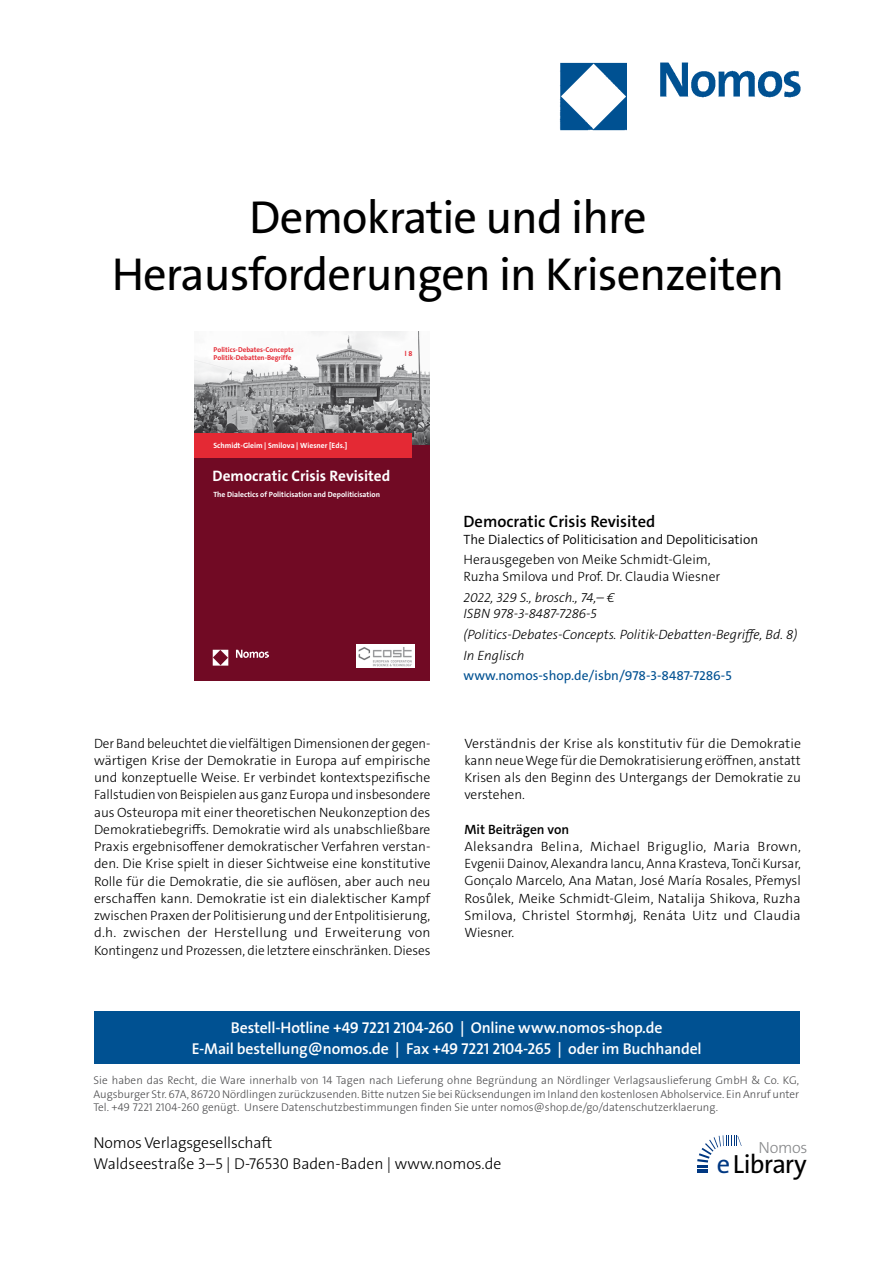
<style>
.page{position:relative;width:893px;height:1263px;background:#fff}
.page>*{position:absolute;margin:0;border:0;box-sizing:border-box;transform-origin:0 0}
._000_Headline{font:46.5px/57px "The Sans Os F";letter-spacing:-.02em;color:#000;text-align:center}
.t1{font:26.4px "The Sans Os F";letter-spacing:-.03em;color:#000}
._001_Buchtitel{font:600 16.5px "The Sans C5";color:#000}
.t2{font:300 16.2px "The Sans Os F";letter-spacing:-.02em;color:#87888a}
.t3{font:600 15.75px/21px "The Sans Os F";letter-spacing:-.01em;color:#fff;text-align:center}
.t4{font:300 15.75px/21px "The Sans Os F";color:#000}
.t5{font:700 15.15px "The Sans C5";color:#fff}
._005_Fließtext{font:300 13.5px/17.2px "The Sans C5";color:#000;text-align:justify}
._004_Bibilo{font:italic 300 13.5px/16.5px "The Sans C5";color:#000}
._003_Autor{font:300 13.5px/16.5px "The Sans C5";color:#000}
._002_Untertitel{font:300 13.5px "The Sans C5";color:#000}
.www_link{font:13.5px "The Sans C5";color:#005192}
._005_Fließtext-2{font:600 13.5px "The Sans C5";color:#000}
.t6{font:300 11.25px/13.5px "The Sans Os F";color:#4b4b4d;text-align:justify}
.t7{font:700 7.65px "The Sans C5";color:#fff}
.t8{font:700 7.05px "The Sans C5";color:#e42934}
.s1{color:#003882}
</style>
<div class="page">
<img style="left:559px;top:62px;width:242px;height:69px">
<div style="left:94px;top:1011px;width:705px;height:52px;background:#005192"></div>
<svg style="left:697px;top:1135px;width:45px;height:38px"></svg>
<img style="left:194px;top:331px;width:236px;height:114px">
<div style="left:194px;top:445px;width:236px;height:236px;background:#710a24"></div>
<div style="left:194px;top:433px;width:217px;height:25px;background:#e42934"></div>
<img style="left:212px;top:649px;width:56px;height:17px">
<img style="left:356px;top:645px;width:58px;height:23px">
<p class="_000_Headline" style="left:112px;top:189px;width:674px">Demokratie und ihre<br>Herausforderungen in Krisenzeiten</p>
<p class="t8" style="left:214px;top:345px;width:82px">Politics-Debates-Concepts</p>
<p class="t8" style="left:214px;top:353px;width:79px">Politik-Debatten-Begriffe</p>
<p class="t8" style="left:405px;top:349px;width:9px">l8</p>
<p class="t7" style="left:213px;top:441px;width:136px">Schmidt-Gleim | Smilova | Wiesner [Eds.]</p>
<p class="t5" style="left:213px;top:466px;width:179px">Democratic Crisis Revisited</p>
<p class="t7" style="left:213px;top:490px;width:168px">The Dialectics of Politicisation and Depoliticisation</p>
<p class="_001_Buchtitel" style="left:463px;top:511px;width:193px">Democratic Crisis Revisited</p>
<p class="_002_Untertitel" style="left:463px;top:530px;width:296px">The Dialectics of Politicisation and Depoliticisation</p>
<p class="_003_Autor" style="left:463px;top:552px;width:258px">Herausgegeben von Meike Schmidt-Gleim,<br>Ruzha Smilova und Prof. Dr. Claudia Wiesner</p>
<p class="_004_Bibilo" style="left:463px;top:589px;width:153px">2022, 329 S., brosch., 74,– €<br>ISBN 978-3-8487-7286-5</p>
<p class="_004_Bibilo" style="left:463px;top:626px;width:335px">(Politics-Debates-Concepts. Politik-Debatten-Begriffe, Bd. 8)</p>
<p class="_004_Bibilo" style="left:463px;top:647px;width:63px">In Englisch</p>
<p class="www_link" style="left:463px;top:667px;width:270px">www.nomos-shop.de/isbn/978-3-8487-7286-5</p>
<p class="_005_Fließtext" style="left:94px;top:734px;width:338px">Der Band beleuchtet die vielfältigen Dimensionen der gegen&shy;wärtigen Krise der Demokratie in Europa auf empirische und konzeptuelle Weise. Er verbindet kontextspezifische Fallstudien von Beispielen aus ganz Europa und insbesondere aus Osteuropa mit einer theoretischen Neukonzeption des Demokratiebegriffs. Demokratie wird als unabschließbare Praxis ergebnisoffener demokratischer Verfahren verstan&shy;den. Die Krise spielt in dieser Sichtweise eine konstitutive Rolle für die Demokratie, die sie auflösen, aber auch neu erschaffen kann. Demokratie ist ein dialektischer Kampf zwischen Praxen der Politisierung und der Entpolitisierung, d.h. zwischen der Herstellung und Erweiterung von Kontingenz und Prozessen, die letztere einschränken. Dieses</p>
<p class="_005_Fließtext" style="left:464px;top:734px;width:338px">Verständnis der Krise als konstitutiv für die Demokratie kann neue Wege für die Demokratisierung eröffnen, anstatt Krisen als den Beginn des Untergangs der Demokratie zu verstehen.</p>
<p class="_005_Fließtext-2" style="left:464px;top:820px;width:106px">Mit Beiträgen von</p>
<p class="_005_Fließtext" style="left:464px;top:838px;width:338px">Aleksandra Belina, Michael Briguglio, Maria Brown, Evgenii Dainov, Alexandra Iancu, Anna Krasteva, Tonči Kursar, Gonçalo Marcelo, Ana Matan, José María Rosales, Přemysl Rosůlek, Meike Schmidt-Gleim, Natalija Shikova, Ruzha Smilova, Christel Stormhøj, Renáta Uitz und Claudia Wiesner.</p>
<p class="t3" style="left:192px;top:1017px;width:511px">Bestell-Hotline +49 7221 2104-260 | Online www.nomos-shop.de<br>E-Mail bestellung@nomos.de | Fax +49 7221 2104-265 | oder im Buchhandel</p>
<p class="t6" style="left:94px;top:1074px;width:707px">Sie haben das Recht, die Ware innerhalb von 14 Tagen nach Lieferung ohne Begründung an Nördlinger Verlagsauslieferung GmbH &amp; Co. KG, Augsburger Str. 67A, 86720 Nördlingen zurückzusenden. Bitte nutzen Sie bei Rücksendungen im Inland den kostenlosen Abholservice. Ein Anruf unter Tel. +49 7221 2104-260 genügt. Unsere Datenschutzbestimmungen finden Sie unter nomos@shop.de/go/datenschutzerklaerung.</p>
<p class="t4" style="left:94px;top:1133px;width:409px">Nomos Verlagsgesellschaft<br>Waldseestraße 3–5 | D-76530 Baden-Baden | www.nomos.de</p>
<p class="t2" style="left:758px;top:1137px;width:51px">Nomos</p>
<h2 class="t1" style="left:717px;top:1147px;width:91px"><span class="s1">e</span>Library</h2>
</div>
